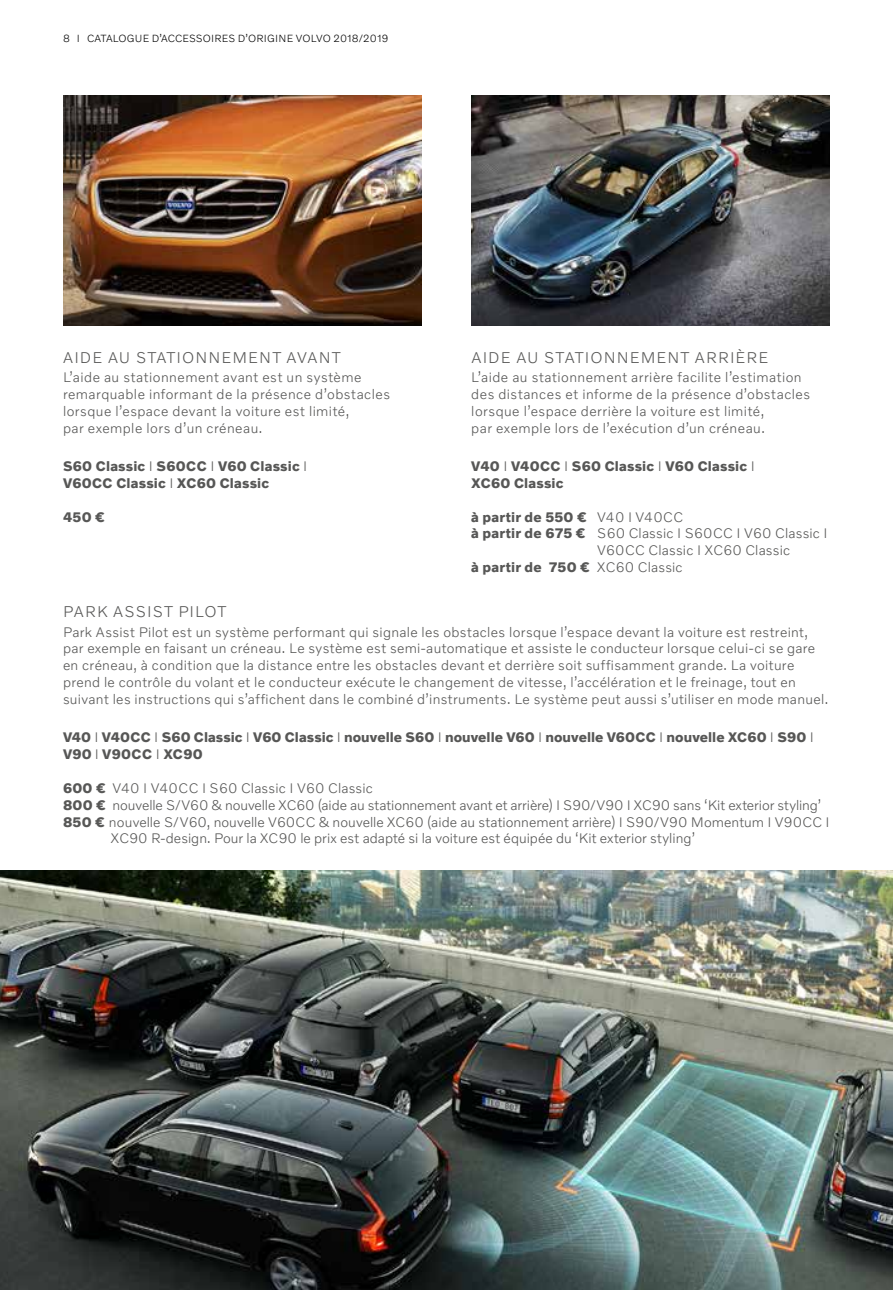
<style>
.page{position:relative;width:893px;height:1290px;background:#fff}
.page>*{position:absolute;margin:0;border:0;box-sizing:border-box;transform-origin:0 0}
.t1{font:300 15.75px "Volvo Novum";letter-spacing:.065em;color:#575756}
.t2{font:300 14px/16.8px "Volvo Novum";letter-spacing:.025em;color:#575756}
.t3{font:700 14px/16.8px "Volvo Novum";letter-spacing:.01em;color:#575756}
.t4{font:300 14px "Volvo Novum";letter-spacing:.005em;color:#575756}
.t5{font:300 14px "Volvo Novum";letter-spacing:-.005em;color:#575756}
.t6{font:300 10.5px "Volvo Novum";letter-spacing:.02em;color:#000}
.s1{font-weight:300}
.s2{font-weight:700}
</style>
<div class="page">
<img style="left:471px;top:95px;width:359px;height:231px">
<img style="left:63px;top:95px;width:359px;height:231px">
<img style="left:0;top:871px;width:893px;height:419px">
<p class="t6" style="left:63px;top:32px;width:327px">8 I CATALOGUE D’ACCESSOIRES D’ORIGINE VOLVO 2018/2019</p>
<p class="t1" style="left:63px;top:347px;width:279px">AIDE AU STATIONNEMENT AVANT</p>
<p class="t2" style="left:63px;top:368px;width:329px">L’aide au stationnement avant est un système remarquable informant de la présence d’obstacles lorsque l’espace devant la voiture est limité,<br>par exemple lors d’un créneau.</p>
<p class="t3" style="left:63px;top:457px;width:246px">S60 Classic <span class="s1">I</span> S60CC <span class="s1">I</span> V60 Classic <span class="s1">I<br></span>V60CC Classic <span class="s1">I</span> XC60 Classic</p>
<p class="t3" style="left:63px;top:508px;width:44px">450 €</p>
<p class="t1" style="left:471px;top:347px;width:299px">AIDE AU STATIONNEMENT ARRIÈRE</p>
<p class="t2" style="left:471px;top:368px;width:340px">L’aide au stationnement arrière facilite l’estimation des distances et informe de la présence d’obstacles lorsque l’espace derrière la voiture est limité,<br>par exemple lors de l’exécution d’un créneau.</p>
<p class="t3" style="left:471px;top:457px;width:285px">V40 <span class="s1">I</span> V40CC <span class="s1">I</span> S60 Classic <span class="s1">I</span> V60 Classic <span class="s1">I<br></span>XC60 Classic</p>
<p class="t3" style="left:471px;top:508px;width:213px">à partir de 550 € <span class="s1">V40 I V40CC</span></p>
<p class="t2" style="left:471px;top:525px;width:358px"><span class="s2">à partir de 675 €</span> S60 Classic I S60CC I V60 Classic I</p>
<p class="t2" style="left:597px;top:541px;width:195px">V60CC Classic I XC60 Classic</p>
<p class="t3" style="left:471px;top:558px;width:213px">à partir de 750 € <span class="s1">XC60 Classic</span></p>
<p class="t1" style="left:63px;top:602px;width:165px">PARK ASSIST PILOT</p>
<p class="t2" style="left:63px;top:623px;width:767px">Park Assist Pilot est un système performant qui signale les obstacles lorsque l’espace devant la voiture est restreint, par exemple en faisant un créneau. Le système est semi-automatique et assiste le conducteur lorsque celui-ci se gare en créneau, à condition que la distance entre les obstacles devant et derrière soit suffisamment grande. La voiture prend le contrôle du volant et le conducteur exécute le changement de vitesse, l’accélération et le freinage, tout en suivant les instructions qui s’affichent dans le combiné d’instruments. Le système peut aussi s’utiliser en mode manuel.</p>
<p class="t3" style="left:63px;top:728px;width:752px">V40 <span class="s1">I</span> V40CC <span class="s1">I</span> S60 Classic <span class="s1">I</span> V60 Classic <span class="s1">I</span> nouvelle S60 <span class="s1">I</span> nouvelle V60 <span class="s1">I</span> nouvelle V60CC <span class="s1">I</span> nouvelle XC60 <span class="s1">I</span> S90 <span class="s1">I<br></span>V90 <span class="s1">I</span> V90CC <span class="s1">I</span> XC90</p>
<p class="t2" style="left:63px;top:779px;width:311px"><span class="s2">600 €</span> V40 I V40CC I S60 Classic I V60 Classic</p>
<p class="t5" style="left:63px;top:796px;width:760px"><span class="s2">800 €</span> nouvelle S/V60 &amp; nouvelle XC60 (aide au stationnement avant et arrière) I S90/V90 I XC90 sans ‘Kit exterior styling’</p>
<p class="t4" style="left:63px;top:813px;width:768px"><span class="s2">850 €</span> nouvelle S/V60, nouvelle V60CC &amp; nouvelle XC60 (aide au stationnement arrière) I S90/V90 Momentum I V90CC I</p>
<p class="t4" style="left:111px;top:829px;width:586px">XC90 R-design. Pour la XC90 le prix est adapté si la voiture est équipée du ‘Kit exterior styling’</p>
</div>
